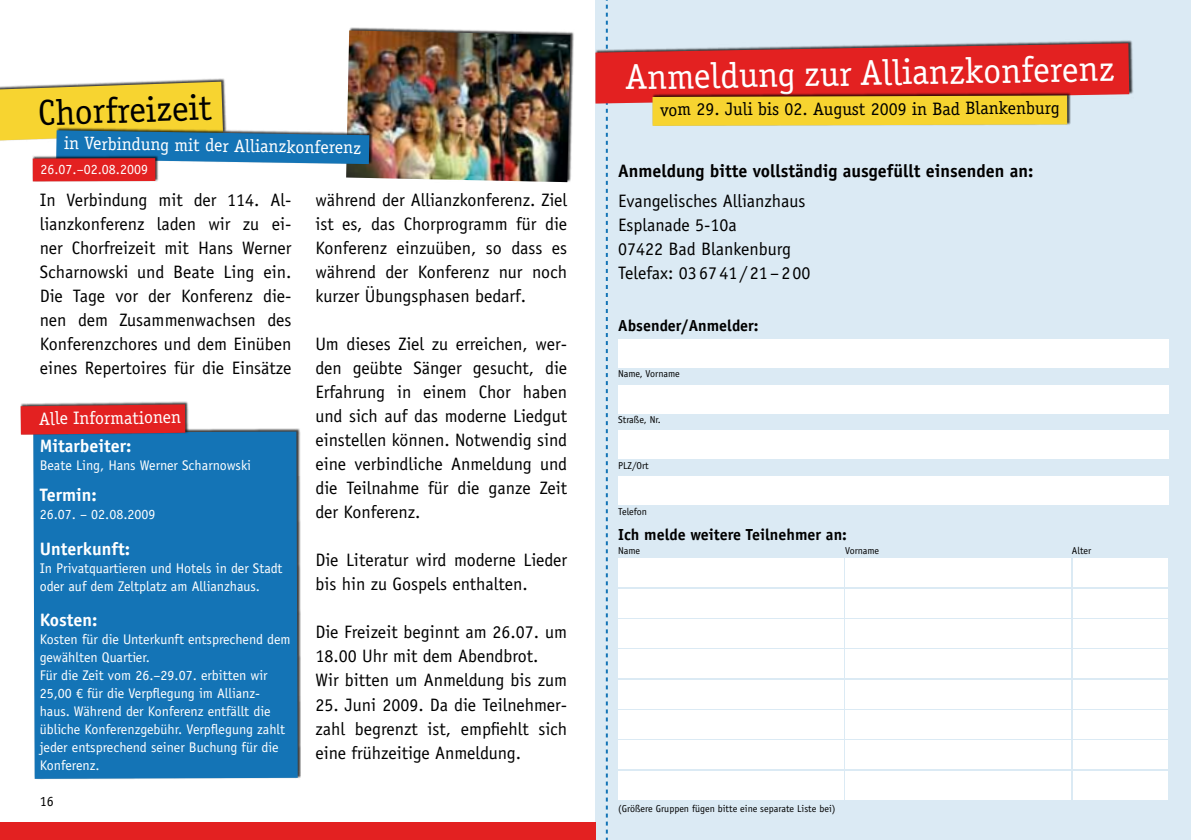
<style>
.page{position:relative;width:1191px;height:840px;background:#fff}
.page>*{position:absolute;margin:0;border:0;box-sizing:border-box;transform-origin:0 0}
.t1{font:36px "Officina Serif Std";color:#fff}
.t2{font:36px "Officina Serif Std";color:#000}
.t3{font:18px/24px "Officina Sans Std";color:#000;text-align:justify}
.t4{font:18px "Officina Serif Std";color:#fff}
.t5{font:700 18px "Officina Sans Std";color:#000}
.t6{font:18px "Officina Serif Std";letter-spacing:-.005em;color:#000}
.t7{font:700 18px "Officina Sans Std";color:#fff}
.t8{font:700 16px "Officina Sans Std";color:#000}
.t9{font:14px/18px "Officina Sans Std";color:#fff}
.t10{font:14px "Officina Serif Std";letter-spacing:-.005em;color:#fff}
.t11{font:14px "Officina Sans Std";color:#000}
.t12{font:10px "Officina Sans Std";color:#000}
.t13{font:10px "Officina Sans Std";letter-spacing:-.02em;color:#000}
</style>
<div class="page">
<div style="left:595px;top:0;width:596px;height:839px;background:#dbeaf4"></div>
<div style="left:618px;top:339px;width:550px;height:28px;background:#fff"></div>
<div style="left:618px;top:384px;width:550px;height:29px;background:#fff"></div>
<div style="left:618px;top:430px;width:550px;height:28px;background:#fff"></div>
<div style="left:618px;top:476px;width:550px;height:28px;background:#fff"></div>
<div style="left:1073px;top:558px;width:94px;height:28px;background:#fff"></div>
<div style="left:1073px;top:588px;width:94px;height:29px;background:#fff"></div>
<div style="left:1073px;top:619px;width:94px;height:28px;background:#fff"></div>
<div style="left:1073px;top:649px;width:94px;height:28px;background:#fff"></div>
<div style="left:1073px;top:679px;width:94px;height:29px;background:#fff"></div>
<div style="left:1073px;top:710px;width:94px;height:28px;background:#fff"></div>
<div style="left:1073px;top:740px;width:94px;height:28px;background:#fff"></div>
<div style="left:1073px;top:770px;width:94px;height:29px;background:#fff"></div>
<div style="left:346px;top:27px;width:228px;height:155px;background:#000;opacity:.75"></div>
<img style="left:346px;top:30px;width:224px;height:152px">
<div style="left:33px;top:431px;width:265px;height:347px;background:#1474b6"></div>
<div style="left:0;top:78px;width:226px;height:64px;background:#000;opacity:.75"></div>
<svg style="left:0;top:82px;width:369px;height:82px"></svg>
<div style="left:20px;top:400px;width:169px;height:34px;background:#000;opacity:.75"></div>
<svg style="left:21px;top:404px;width:164px;height:30px;background:#da2525"></svg>
<div style="left:32px;top:154px;width:126px;height:28px;background:#000;opacity:.75"></div>
<div style="left:33px;top:158px;width:122px;height:23px;background:#e32121"></div>
<div style="left:0;top:822px;width:595px;height:17px;background:#e32121"></div>
<svg style="left:595px;top:0;width:534px;height:839px"></svg>
<h1 class="t2" style="left:37px;top:92px;width:176px;rotate:-2deg">Chorfreizeit</h1>
<p class="t4" style="left:64px;top:132px;width:299px;rotate:1deg">in Verbindung mit der Allianzkonferenz</p>
<p class="t10" style="left:40px;top:161px;width:109px">26.07.–02.08.2009</p>
<p class="t3" style="left:40px;top:188px;width:253px">In Verbindung mit der 114. Al&shy;lianzkonferenz laden wir zu ei&shy;ner Chorfreizeit mit Hans Werner Scharnowski und Beate Ling ein.<br>Die Tage vor der Konferenz die&shy;nen dem Zusammenwachsen des Konferenzchores und dem Einüben eines Repertoires für die Einsätze</p>
<p class="t4" style="left:39px;top:408px;width:144px;rotate:-1deg">Alle Informationen</p>
<p class="t7" style="left:40px;top:434px;width:93px">Mitarbeiter:</p>
<p class="t9" style="left:40px;top:456px;width:213px">Beate Ling, Hans Werner Scharnowski</p>
<p class="t7" style="left:40px;top:483px;width:59px">Termin:</p>
<p class="t9" style="left:40px;top:505px;width:117px">26.07. – 02.08.2009</p>
<p class="t7" style="left:40px;top:537px;width:92px">Unterkunft:</p>
<p class="t9" style="left:40px;top:558px;width:244px">In Privatquartieren und Hotels in der Stadt oder auf dem Zeltplatz am Allianzhaus.</p>
<p class="t7" style="left:40px;top:608px;width:59px">Kosten:</p>
<p class="t9" style="left:40px;top:630px;width:252px">Kosten für die Unterkunft entsprechend dem gewählten Quartier.<br>Für die Zeit vom 26.–29.07. erbitten wir 25,00 € für die Verpflegung im Allianz&shy;haus. Während der Konferenz entfällt die übliche Konferenzgebühr. Verpflegung zahlt jeder entsprechend seiner Buchung für die Konferenz.</p>
<p class="t11" style="left:40px;top:792px;width:15px">16</p>
<p class="t3" style="left:315px;top:188px;width:253px">während der Allianzkonferenz. Ziel ist es, das Chorprogramm für die Konferenz einzuüben, so dass es während der Konferenz nur noch kurzer Übungsphasen bedarf.</p>
<p class="t3" style="left:315px;top:332px;width:253px">Um dieses Ziel zu erreichen, wer&shy;den geübte Sänger gesucht, die Erfahrung in einem Chor haben und sich auf das moderne Liedgut einstellen können. Notwendig sind eine verbindliche Anmeldung und die Teilnahme für die ganze Zeit der Konferenz.</p>
<p class="t3" style="left:315px;top:548px;width:253px">Die Literatur wird moderne Lieder bis hin zu Gospels enthalten.</p>
<p class="t3" style="left:315px;top:620px;width:253px;text-align:left">Die Freizeit beginnt am 26.07. um<br>18.00 Uhr mit dem Abendbrot.<br>Wir bitten um Anmeldung bis zum</p>
<p class="t3" style="left:315px;top:692px;width:253px">25. Juni 2009. Da die Teilnehmer&shy;zahl begrenzt ist, empfiehlt sich eine frühzeitige Anmeldung.</p>
<h1 class="t1" style="left:625px;top:56px;width:491px;rotate:-1deg">Anmeldung zur Allianzkonferenz</h1>
<p class="t6" style="left:660px;top:98px;width:401px">vom 29. Juli bis 02. August 2009 in Bad Blankenburg</p>
<p class="t5" style="left:618px;top:160px;width:417px">Anmeldung bitte vollständig ausgefüllt einsenden an:</p>
<p class="t3" style="left:618px;top:189px;width:194px;text-align:left">Evangelisches Allianzhaus<br>Esplanade 5-10a<br>07422 Bad Blankenburg<br>Telefax: 036741/ 21–200</p>
<p class="t8" style="left:618px;top:315px;width:142px">Absender/Anmelder:</p>
<p class="t13" style="left:618px;top:367px;width:63px">Name, Vorname</p>
<p class="t12" style="left:618px;top:413px;width:44px">Straße, Nr.</p>
<p class="t12" style="left:618px;top:459px;width:32px">PLZ/Ort</p>
<p class="t12" style="left:618px;top:505px;width:30px">Telefon</p>
<p class="t8" style="left:618px;top:524px;width:230px">Ich melde weitere Teilnehmer an:</p>
<p class="t12" style="left:618px;top:544px;width:23px">Name</p>
<p class="t12" style="left:845px;top:544px;width:36px">Vorname</p>
<p class="t12" style="left:1072px;top:544px;width:21px">Alter</p>
<p class="t12" style="left:618px;top:802px;width:219px">(Größere Gruppen fügen bitte eine separate Liste bei)</p>
</div>
